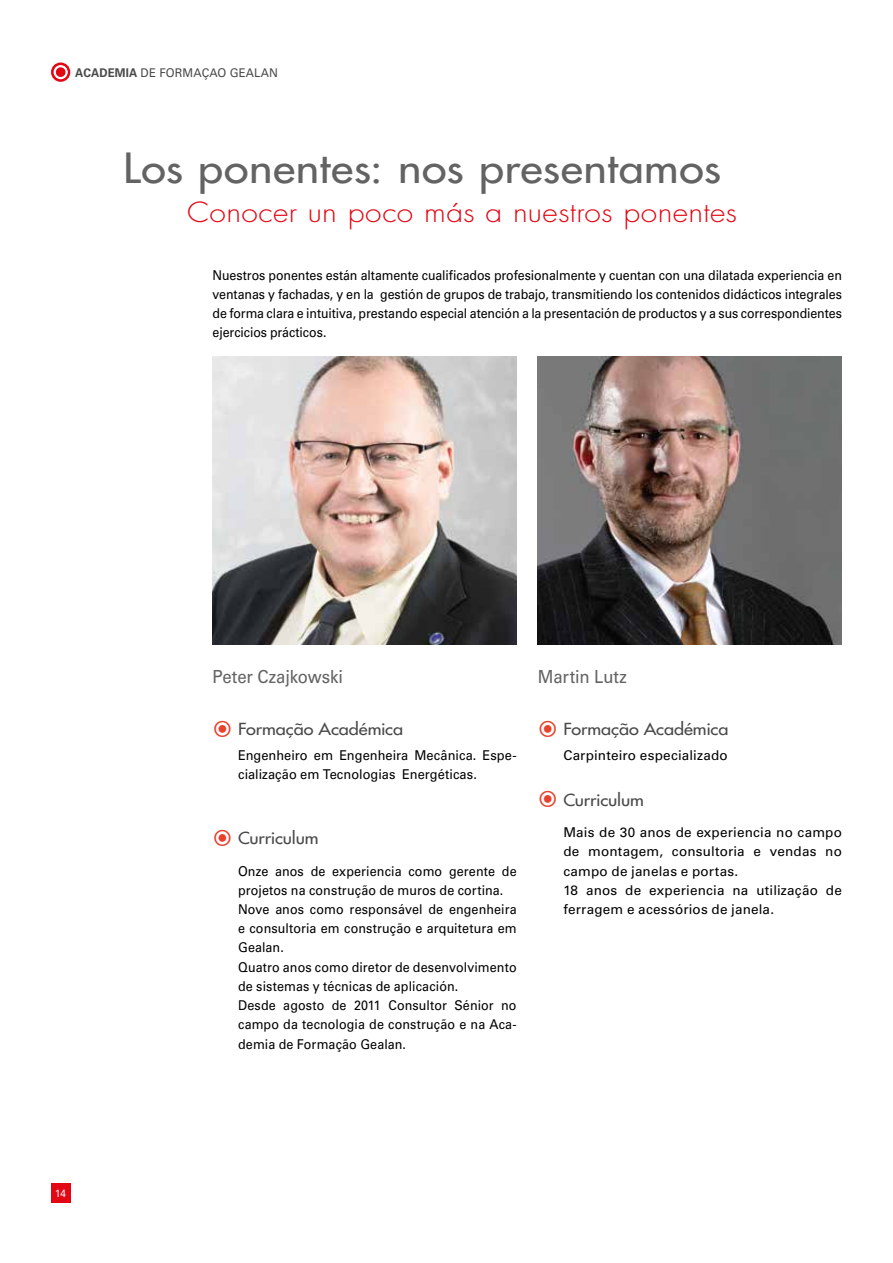
<style>
.page{position:relative;width:893px;height:1263px;background:#fff}
.page>*{position:absolute;margin:0;border:0;box-sizing:border-box;transform-origin:0 0}
.t1{font:500 40.5px "Futura CE";letter-spacing:.01em;color:#646363;scale:1.11 1}
.t2{font:300 27px "Futura CE";letter-spacing:.015em;color:#e30613;scale:1.11 1}
.t3{font:18px "Univers LT";letter-spacing:-.005em;color:#646363;scale:.93 1}
.t4{font:500 16.2px "Futura CE";letter-spacing:-.005em;color:#4a4a49;scale:1.11 1}
.t5{font:13.5px/19.2px "Univers LT";letter-spacing:.01em;color:#000;scale:.93 1}
.t6{font:13.5px/19.2px "Univers LT";letter-spacing:.01em;color:#000;text-align:justify;scale:.92 1}
.t7{font:13.5px/19.2px "Univers LT";letter-spacing:.01em;color:#000}
.t8{font:13.5px/19.2px "Univers LT";letter-spacing:.01em;color:#000;scale:.95 1}
.t9{font:12px "Univers LT";letter-spacing:.01em;color:#4a4a49;scale:.95 1}
.t10{font:10.5px "Univers LT";color:#fff;scale:.93 1}
.s1{font-weight:700}
</style>
<div class="page">
<img style="left:213px;top:356px;width:304px;height:289px">
<img style="left:538px;top:356px;width:304px;height:289px">
<div style="left:51px;top:1183px;width:19px;height:19px;background:#e30613"></div>
<div style="left:56px;top:67px;width:9px;height:10px;background:#e30613;border-radius:50%"></div>
<div style="left:51px;top:63px;width:19px;height:19px;border:3px solid #e30613;border-radius:50%"></div>
<p class="t9" style="left:75px;top:65px;width:215px"><span class="s1">ACADEMIA</span> DE FORMAÇAO GEALAN</p>
<h1 class="t1" style="left:123px;top:139px;width:540px">Los ponentes: nos presentamos</h1>
<h2 class="t2" style="left:187px;top:194px;width:497px">Conocer un poco más a nuestros ponentes</h2>
<p class="t6" style="left:213px;top:265px;width:686px">Nuestros ponentes están altamente cualificados profesionalmente y cuentan con una dilatada experiencia en ventanas y fachadas, y en la gestión de grupos de trabajo, transmitiendo los contenidos didácticos integrales de forma clara e intuitiva, prestando especial atención a la presentación de productos y a sus correspondientes ejercicios prácticos.</p>
<p class="t10" style="left:55px;top:1187px;width:13px">14</p>
<h3 class="t3" style="left:213px;top:666px;width:142px">Peter Czajkowski</h3>
<p class="t4" style="left:238px;top:717px;width:150px">Formação Académica</p>
<p class="t8" style="left:238px;top:746px;width:295px">Engenheiro em Engenheira Mecânica. Espe&shy;cialização em Tecnologias Energéticas.</p>
<p class="t4" style="left:238px;top:826px;width:74px">Curriculum</p>
<p class="t5" style="left:238px;top:861px;width:301px">Onze anos de experiencia como gerente de projetos na construção de muros de cortina.<br>Nove anos como responsável de engenheira e consultoria em construção e arquitetura em Gealan.<br>Quatro anos como diretor de desenvolvimento de sistemas y técnicas de aplicación.<br>Desde agosto de 2011 Consultor Sénior no campo da tecnologia de construção e na Aca&shy;demia de Formação Gealan.</p>
<h3 class="t3" style="left:538px;top:666px;width:97px">Martin Lutz</h3>
<p class="t4" style="left:563px;top:717px;width:150px">Formação Académica</p>
<p class="t7" style="left:563px;top:746px;width:166px">Carpinteiro especializado</p>
<p class="t4" style="left:563px;top:788px;width:74px">Curriculum</p>
<p class="t7" style="left:563px;top:823px;width:280px">Mais de 30 anos de experiencia no campo de montagem, consultoria e vendas no campo de janelas e portas.<br>18 anos de experiencia na utilização de ferragem e acessórios de janela.</p>
</div>
